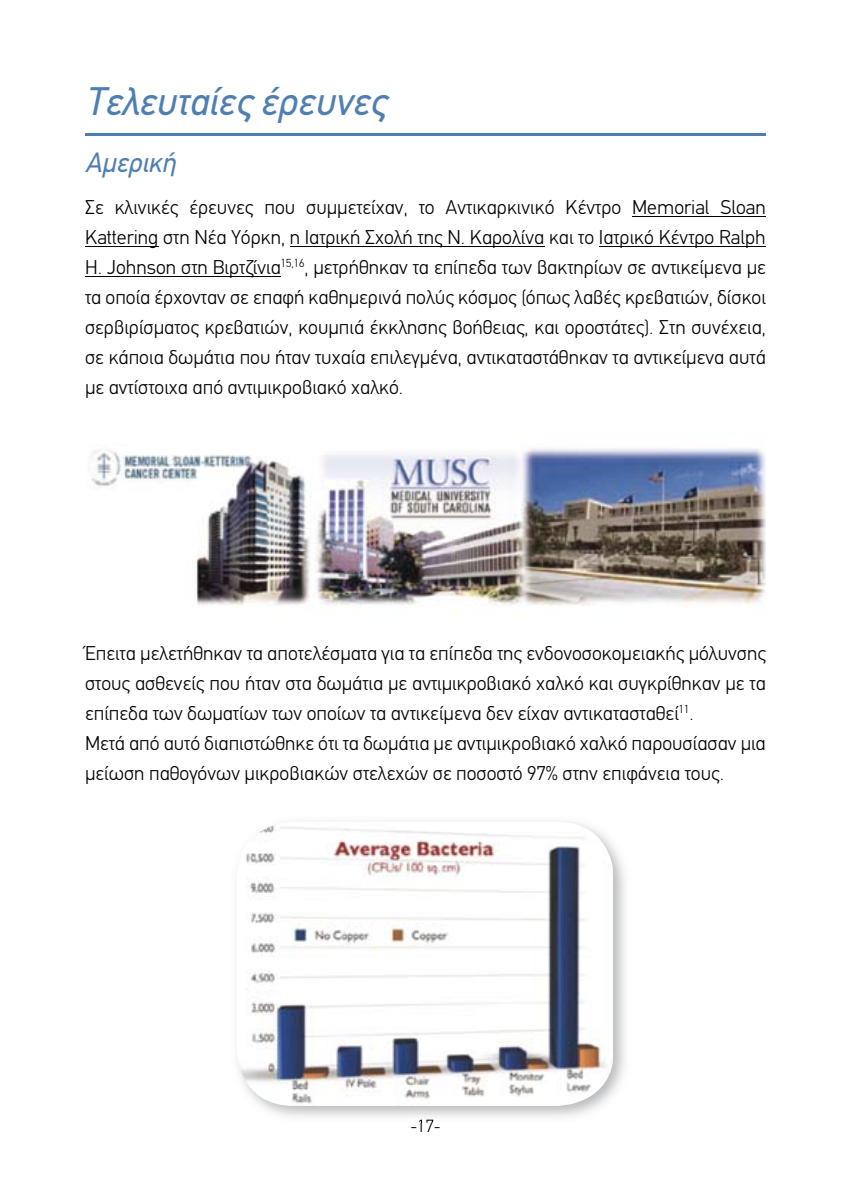
<style>
.page{position:relative;width:851px;height:1191px;background:#fff}
.page>*{position:absolute;margin:0;border:0;box-sizing:border-box;transform-origin:0 0}
.t1{font:italic 40px "PF Din Text";color:#4f7eb2}
.t2{font:italic 28px "PF Din Text";color:#4f7eb2}
.t3{font:300 20px/30px "PF Din Text";color:#000;text-align:justify}
.t4{font:300 18px "PF Din Text";color:#000}
</style>
<div class="page">
<img style="left:91px;top:448px;width:674px;height:158px">
<hr style="left:85px;top:133px;width:680px;height:2px;background:#4f7eb2">
<hr style="left:632px;top:216px;width:133px;height:1px;background:#000">
<hr style="left:85px;top:246px;width:73px;height:1px;background:#000">
<hr style="left:290px;top:246px;width:254px;height:1px;background:#000">
<hr style="left:598px;top:246px;width:167px;height:1px;background:#000">
<hr style="left:85px;top:276px;width:196px;height:1px;background:#000">
<img style="left:237px;top:822px;width:388px;height:295px">
<img style="left:419px;top:1119px;width:15px;height:3px">
<img style="left:237px;top:822px;width:377px;height:284px;border-radius:57px">
<p class="t1" style="left:85px;top:78px;width:302px">Τελευταίες έρευνες</p>
<p class="t2" style="left:85px;top:146px;width:92px">Αμερική</p>
<p class="t3" style="left:85px;top:192px;width:682px">Σε κλινικές έρευνες που συμμετείχαν, το Αντικαρκινικό Κέντρο Memorial Sloan Kattering στη Νέα Υόρκη, η Ιατρική Σχολή της Ν. Καρολίνα και το Ιατρικό Κέντρο Ralph H. Johnson στη Βιρτζίνια<sup>15,16</sup>, μετρήθηκαν τα επίπεδα των βακτηρίων σε αντικείμενα με τα οποία έρχονταν σε επαφή καθημερινά πολύς κόσμος (όπως λαβές κρεβατιών, δίσκοι σερβιρίσματος κρεβατιών, κουμπιά έκκλησης βοήθειας, και οροστάτες). Στη συνέχεια, σε κάποια δωμάτια που ήταν τυχαία επιλεγμένα, αντικαταστάθηκαν τα αντικείμενα αυτά με αντίστοιχα από αντιμικροβιακό χαλκό.</p>
<p class="t3" style="left:85px;top:638px;width:682px;text-align:left">Έπειτα μελετήθηκαν τα αποτελέσματα για τα επίπεδα της ενδονοσοκομειακής μόλυνσης στους ασθενείς που ήταν στα δωμάτια με αντιμικροβιακό χαλκό και συγκρίθηκαν με τα επίπεδα των δωματίων των οποίων τα αντικείμενα δεν είχαν αντικατασταθεί<sup>11</sup>.<br>Μετά από αυτό διαπιστώθηκε ότι τα δωμάτια με αντιμικροβιακό χαλκό παρουσίασαν μια μείωση παθογόνων μικροβιακών στελεχών σε ποσοστό 97% στην επιφάνεια τους.</p>
<p class="t4" style="left:410px;top:1115px;width:32px">-17-</p>
</div>
